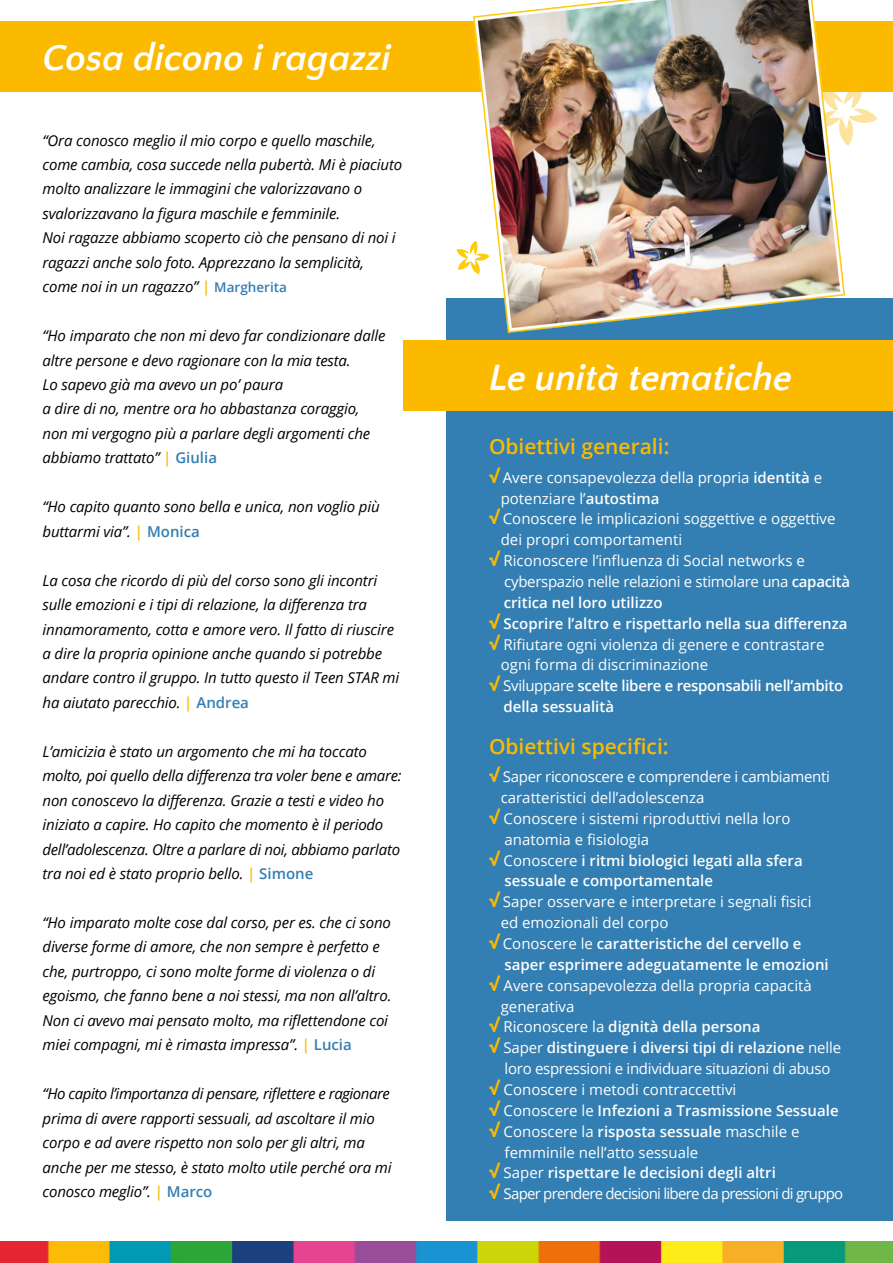
<style>
.page{position:relative;width:893px;height:1263px;background:#fff}
.page>*{position:absolute;margin:0;border:0;box-sizing:border-box;transform-origin:0 0}
.t1{font:italic 700 37.5px "Quattrocento Sans";color:#fff}
.t2{font:600 21px "Open Sans";color:#fbba00}
.t3{font:italic 15px/24.5px "Open Sans";letter-spacing:-.01em;color:#000}
.t4{font:15px/20.9px "Open Sans";color:#fff}
.t5{font:600 15px/20.9px "Open Sans";color:#fff}
.t6{font:15px "Open Sans";letter-spacing:-.02em;color:#fff}
.t7{font:15px "Open Sans";letter-spacing:-.05em;color:#fff}
.t8{font:600 15px "Open Sans";letter-spacing:-.02em;color:#fff}
.s1{font-weight:600;font-style:normal;color:#fbba00}
.s2{font-weight:600;font-style:normal;font-size:13.5px;color:#337eb2}
.s3{font-weight:600;font-style:normal;color:#337eb2}
.s4{font-weight:800;font-size:18px;color:#fbba00}
.s5{font-weight:600}
.s6{font-weight:400}
</style>
<div class="page">
<img style="left:0;top:1241px;width:893px;height:22px">
<div style="left:0;top:21px;width:893px;height:70px;background:#fbba00"></div>
<div style="left:446px;top:298px;width:447px;height:922px;background:#337eb2"></div>
<div style="left:404px;top:340px;width:489px;height:70px;background:#fbba00"></div>
<img style="left:440px;top:0;width:441px;height:334px">
<p class="t1" style="left:43px;top:38px;width:350px">Cosa dicono i ragazzi</p>
<p class="t3" style="left:43px;top:127px;width:361px">“Ora conosco meglio il mio corpo e quello maschile, come cambia, cosa succede nella pubertà. Mi è piaciuto molto analizzare le immagini che valorizzavano o svalorizzavano la figura maschile e femminile.<br>Noi ragazze abbiamo scoperto ciò che pensano di noi i ragazzi anche solo foto. Apprezzano la semplicità, come noi in un ragazzo” <span class="s1">|</span> <span class="s2">Margherita</span></p>
<p class="t3" style="left:43px;top:323px;width:344px">“Ho imparato che non mi devo far condizionare dalle altre persone e devo ragionare con la mia testa.<br>Lo sapevo già ma avevo un po’ paura<br>a dire di no, mentre ora ho abbastanza coraggio, non mi vergogno più a parlare degli argomenti che abbiamo trattato” <span class="s1">|</span> <span class="s3">Giulia</span></p>
<p class="t3" style="left:43px;top:494px;width:339px">“Ho capito quanto sono bella e unica, non voglio più buttarmi via”. <span class="s1">|</span> <span class="s3">Monica</span></p>
<p class="t3" style="left:43px;top:568px;width:358px">La cosa che ricordo di più del corso sono gli incontri sulle emozioni e i tipi di relazione, la differenza tra innamoramento, cotta e amore vero. Il fatto di riuscire a dire la propria opinione anche quando si potrebbe andare contro il gruppo. In tutto questo il Teen STAR mi ha aiutato parecchio. <span class="s1">|</span> <span class="s3">Andrea</span></p>
<p class="t3" style="left:43px;top:739px;width:361px">L’amicizia è stato un argomento che mi ha toccato molto, poi quello della differenza tra voler bene e amare: non conoscevo la differenza. Grazie a testi e video ho iniziato a capire. Ho capito che momento è il periodo dell’adolescenza. Oltre a parlare di noi, abbiamo parlato tra noi ed è stato proprio bello. <span class="s1">|</span> <span class="s3">Simone</span></p>
<p class="t3" style="left:43px;top:910px;width:350px">“Ho imparato molte cose dal corso, per es. che ci sono diverse forme di amore, che non sempre è perfetto e che, purtroppo, ci sono molte forme di violenza o di egoismo, che fanno bene a noi stessi, ma non all’altro.<br>Non ci avevo mai pensato molto, ma riflettendone coi miei compagni, mi è rimasta impressa”. <span class="s1">|</span> <span class="s3">Lucia</span></p>
<p class="t3" style="left:43px;top:1081px;width:351px">“Ho capito l’importanza di pensare, riflettere e ragionare prima di avere rapporti sessuali, ad ascoltare il mio corpo e ad avere rispetto non solo per gli altri, ma anche per me stesso, è stato molto utile perché ora mi conosco meglio”. <span class="s1">|</span> <span class="s3">Marco</span></p>
<p class="t1" style="left:489px;top:358px;width:305px">Le unità tematiche</p>
<p class="t2" style="left:489px;top:432px;width:182px">Obiettivi generali:</p>
<p class="t4" style="left:489px;top:466px;width:335px"><span class="s4">√</span> Avere consapevolezza della propria <span class="s5">identità</span> e</p>
<p class="t4" style="left:489px;top:487px;width:348px;text-indent:12px">potenziare l’<span class="s5">autostima<br></span><span class="s4">√</span> Conoscere le implicazioni soggettive e oggettive</p>
<p class="t4" style="left:489px;top:529px;width:317px;text-indent:12px">dei propri comportamenti<br><span class="s4">√</span> Riconoscere l’influenza di Social networks e</p>
<p class="t6" style="left:504px;top:571px;width:347px">cyberspazio nelle relazioni e stimolare una <span class="s5">capacità</span></p>
<p class="t5" style="left:489px;top:592px;width:360px;text-indent:15px">critica nel loro utilizzo<br><span class="s4">√</span> Scoprire l’altro e rispettarlo nella sua differenza</p>
<p class="t4" style="left:489px;top:633px;width:337px"><span class="s4">√</span> Rifiutare ogni violenza di genere e contrastare</p>
<p class="t4" style="left:501px;top:654px;width:209px">ogni forma di discriminazione</p>
<p class="t8" style="left:489px;top:675px;width:356px"><span class="s4">√</span> <span class="s6">Sviluppare</span> scelte libere e responsabili nell’ambito</p>
<p class="t5" style="left:503px;top:696px;width:112px">della sessualità</p>
<p class="t2" style="left:489px;top:732px;width:181px">Obiettivi specifici:</p>
<p class="t6" style="left:489px;top:766px;width:342px"><span class="s4">√</span> Saper riconoscere e comprendere i cambiamenti</p>
<p class="t4" style="left:501px;top:787px;width:205px">caratteristici dell’adolescenza</p>
<p class="t4" style="left:505px;top:808px;width:287px;text-indent:-16px"><span class="s4">√</span> Conoscere i sistemi riproduttivi nella loro anatomia e fisiologia</p>
<p class="t5" style="left:489px;top:849px;width:315px"><span class="s4">√</span> <span class="s6">Conoscere</span> i ritmi biologici legati alla sfera</p>
<p class="t5" style="left:505px;top:870px;width:210px">sessuale e comportamentale</p>
<p class="t4" style="left:489px;top:891px;width:324px"><span class="s4">√</span> Saper osservare e interpretare i segnali fisici</p>
<p class="t4" style="left:501px;top:912px;width:169px">ed emozionali del corpo</p>
<p class="t5" style="left:489px;top:933px;width:314px"><span class="s4">√</span> <span class="s6">Conoscere le</span> caratteristiche del cervello e</p>
<p class="t5" style="left:505px;top:954px;width:326px">saper esprimere adeguatamente le emozioni</p>
<p class="t4" style="left:501px;top:974px;width:313px;text-indent:-12px"><span class="s4">√</span> Avere consapevolezza della propria capacità generativa</p>
<p class="t5" style="left:489px;top:1016px;width:273px"><span class="s4">√</span> <span class="s6">Riconoscere la</span> dignità della persona</p>
<p class="t5" style="left:489px;top:1037px;width:354px"><span class="s4">√</span> <span class="s6">Saper</span> distinguere i diversi tipi di relazione <span class="s6">nelle</span></p>
<p class="t6" style="left:505px;top:1058px;width:327px">loro espressioni e individuare situazioni di abuso</p>
<p class="t4" style="left:489px;top:1079px;width:249px"><span class="s4">√</span> Conoscere i metodi contraccettivi</p>
<p class="t5" style="left:489px;top:1099px;width:351px"><span class="s4">√</span> <span class="s6">Conoscere le</span> Infezioni a Trasmissione Sessuale</p>
<p class="t4" style="left:505px;top:1120px;width:296px;text-indent:-16px"><span class="s4">√</span> Conoscere la <span class="s5">risposta sessuale</span> maschile e femminile nell’atto sessuale</p>
<p class="t5" style="left:489px;top:1162px;width:288px"><span class="s4">√</span> <span class="s6">Saper</span> rispettare le decisioni degli altri</p>
<p class="t7" style="left:489px;top:1183px;width:356px"><span class="s4">√</span> Saper prendere decisioni libere da pressioni di gruppo</p>
</div>
